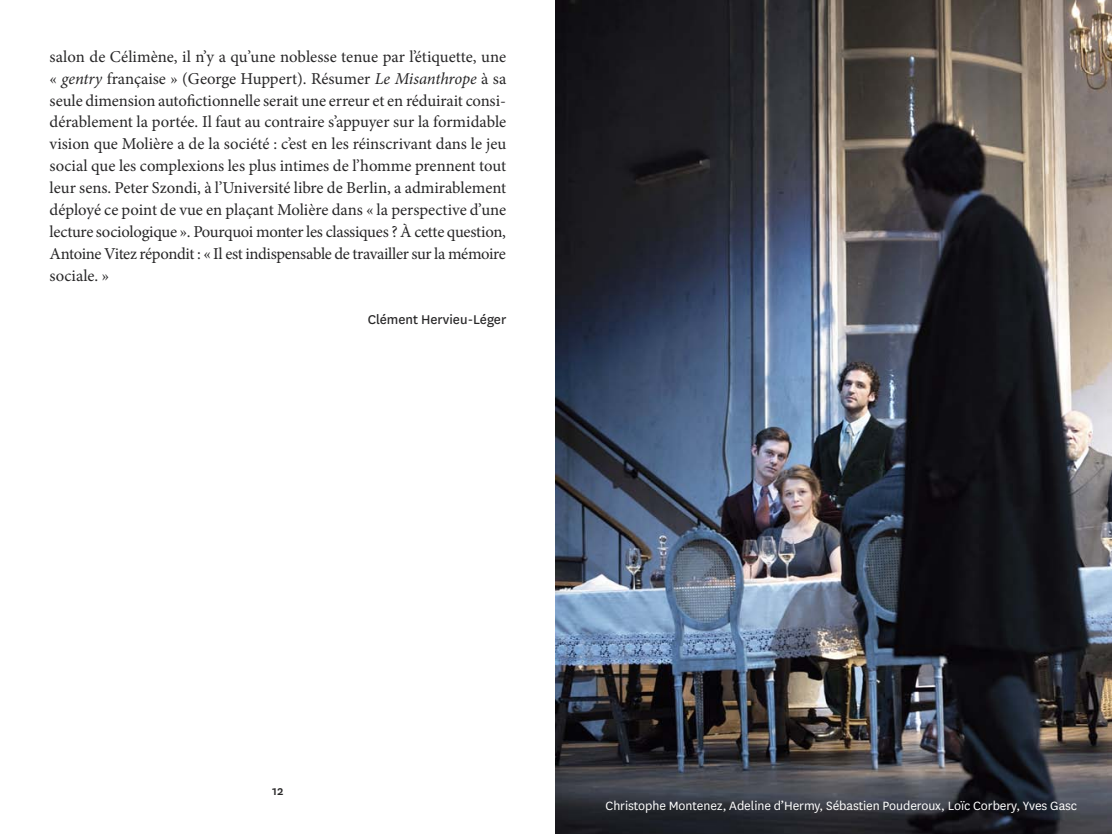
<style>
.page{position:relative;width:1112px;height:834px;background:#fff}
.page>*{position:absolute;margin:0;border:0;box-sizing:border-box;transform-origin:0 0}
.t1{font:16.62px/21.9px "Minion Pro";letter-spacing:-.02em;color:#272627;text-align:justify}
.t2{font:14.88px "National";color:#272627}
.t3{font:14px "National";letter-spacing:-.005em;color:#fff}
.t4{font:500 14px "National";color:#272627}
.s1{font-style:italic}
</style>
<div class="page">
<img style="left:556px;top:0;width:555px;height:833px">
<p class="t1" style="left:50px;top:47px;width:458px">salon de Célimène, il n’y a qu’une noblesse tenue par l’étiquette, une « <span class="s1">gentry</span> française » (George Huppert). Résumer <span class="s1">Le Misanthrope</span> à sa seule dimension autofictionnelle serait une erreur et en réduirait consi&shy;dérablement la portée. Il faut au contraire s’appuyer sur la formidable vision que Molière a de la société : c’est en les réinscrivant dans le jeu social que les complexions les plus intimes de l’homme prennent tout leur sens. Peter Szondi, à l’Université libre de Berlin, a admirablement déployé ce point de vue en plaçant Molière dans « la perspective d’une lecture sociologique ». Pourquoi monter les classiques ? À cette question, Antoine Vitez répondit : « Il est indispensable de travailler sur la mémoire sociale. »</p>
<p class="t2" style="left:367px;top:310px;width:140px">Clément Hervieu-Léger</p>
<p class="t4" style="left:272px;top:781px;width:13px">12</p>
<p class="t3" style="left:605px;top:796px;width:473px">Christophe Montenez, Adeline d’Hermy, Sébastien Pouderoux, Loïc Corbery, Yves Gasc</p>
</div>
